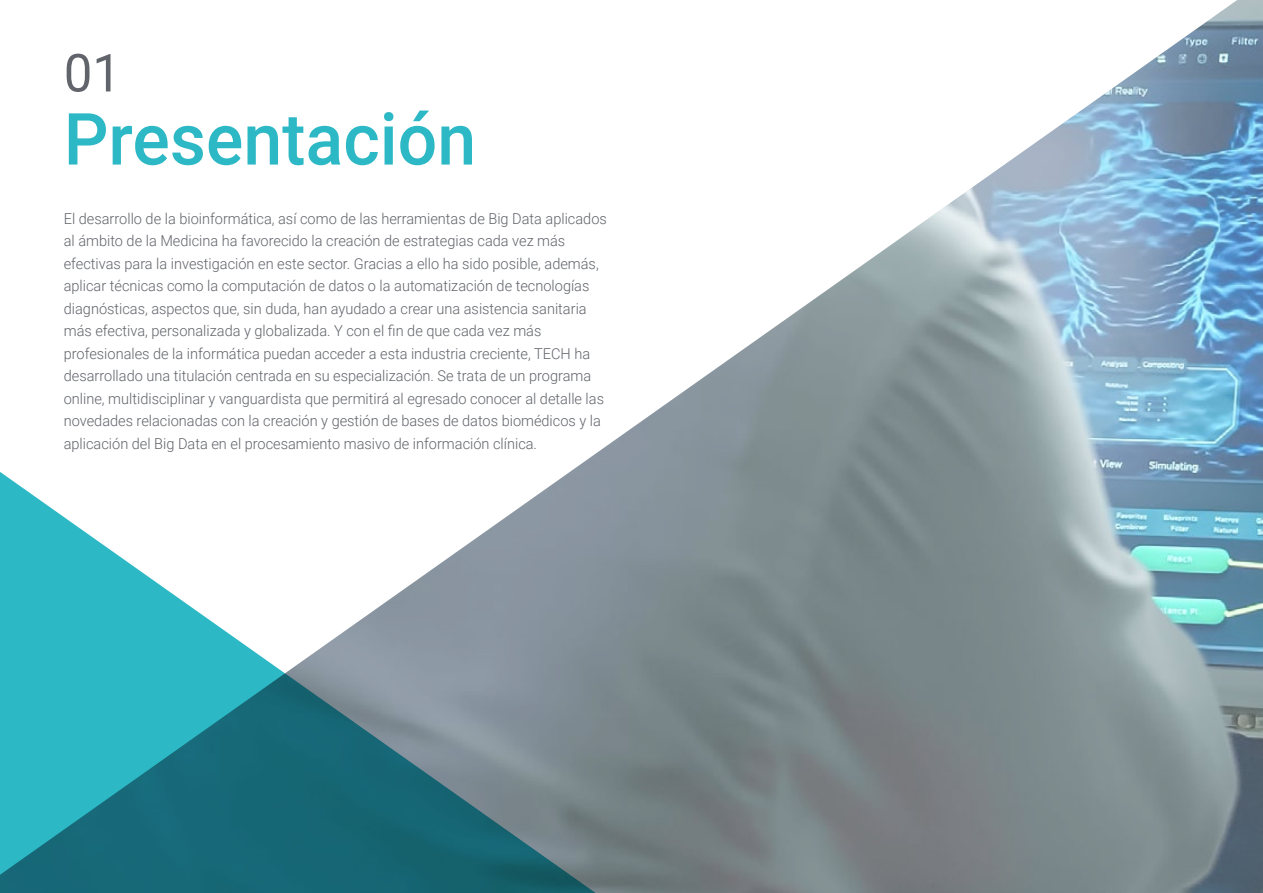
<style>
.page{position:relative;width:1263px;height:893px;background:#fff}
.page>*{position:absolute;margin:0;border:0;box-sizing:border-box;transform-origin:0 0}
.t1{font:500 72px "Roboto";color:#2db8c5}
.t2{font:52.5px "Roboto";color:#61646a}
.t3{font:300 15px/22.5px "Roboto";color:#61646a}
</style>
<div class="page">
<img style="left:592px;top:0;width:671px;height:893px">
<svg style="left:0;top:456px;width:639px;height:437px"></svg>
<h2 class="t2" style="left:64px;top:36px;width:59px">01</h2>
<h1 class="t1" style="left:64px;top:89px;width:414px">Presentación</h1>
<p class="t3" style="left:64px;top:207px;width:545px">El desarrollo de la bioinformática, así como de las herramientas de Big Data aplicados al ámbito de la Medicina ha favorecido la creación de estrategias cada vez más efectivas para la investigación en este sector. Gracias a ello ha sido posible, además, aplicar técnicas como la computación de datos o la automatización de tecnologías diagnósticas, aspectos que, sin duda, han ayudado a crear una asistencia sanitaria más efectiva, personalizada y globalizada. Y con el fin de que cada vez más profesionales de la informática puedan acceder a esta industria creciente, TECH ha desarrollado una titulación centrada en su especialización. Se trata de un programa online, multidisciplinar y vanguardista que permitirá al egresado conocer al detalle las novedades relacionadas con la creación y gestión de bases de datos biomédicos y la aplicación del Big Data en el procesamiento masivo de información clínica.</p>
</div>
